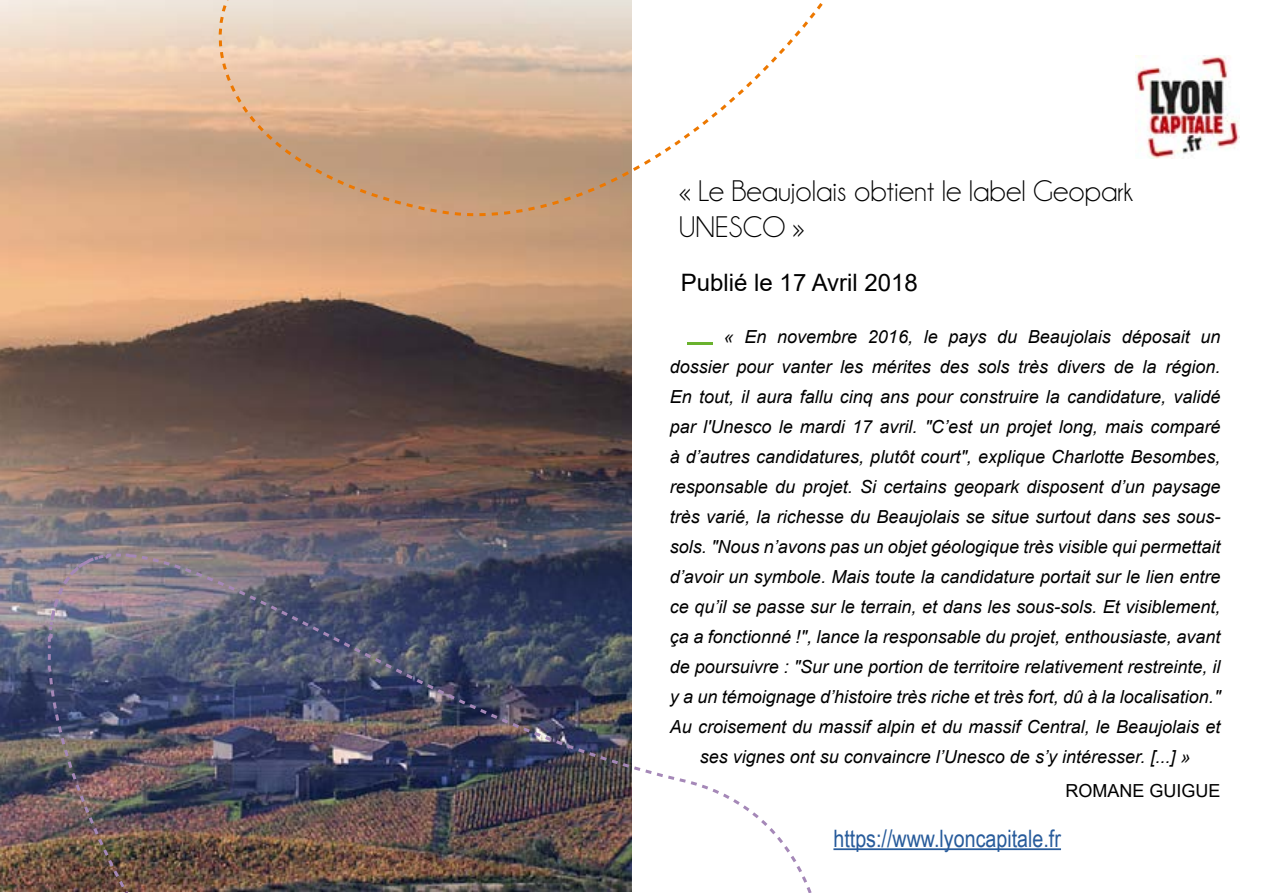
<style>
.page{position:relative;width:1263px;height:893px;background:#fff}
.page>*{position:absolute;margin:0;border:0;box-sizing:border-box;transform-origin:0 0}
.t1{font:30px/36px "Champagne&Limousines";color:#000}
.t2{font:24px "Arial Narrow";color:#275b9b}
.t3{font:24px "Arial";color:#000}
.t4{font:italic 18px "Arial";color:#000}
.t5{font:18px "Arial";color:#000}
</style>
<div class="page">
<img style="left:0;top:0;width:631px;height:891px">
<hr style="left:833px;top:848px;width:228px;height:2px;background:#275b9b">
<svg style="left:216px;top:0;width:11px;height:87px"></svg>
<svg style="left:227px;top:0;width:596px;height:218px"></svg>
<hr style="left:687px;top:342px;width:25px;height:2px;background:#6ab22e">
<img style="left:1135px;top:55px;width:104px;height:104px">
<img style="left:46px;top:552px;width:766px;height:341px">
<svg style="left:45px;top:550px;width:78px;height:95px;background:#8c8492"></svg>
<h1 class="t1" style="left:679px;top:173px;width:455px">« Le Beaujolais obtient le label Geopark<br>UNESCO »</h1>
<h2 class="t3" style="left:681px;top:266px;width:239px">Publié le 17 Avril 2018</h2>
<p class="t4" style="left:724px;top:325px;width:498px">« En novembre 2016, le pays du Beaujolais déposait un</p>
<p class="t4" style="left:670px;top:355px;width:552px">dossier pour vanter les mérites des sols très divers de la région.</p>
<p class="t4" style="left:670px;top:385px;width:552px">En tout, il aura fallu cinq ans pour construire la candidature, validé</p>
<p class="t4" style="left:670px;top:415px;width:552px">par l'Unesco le mardi 17 avril. "C’est un projet long, mais comparé</p>
<p class="t4" style="left:670px;top:445px;width:552px">à d’autres candidatures, plutôt court", explique Charlotte Besombes,</p>
<p class="t4" style="left:670px;top:475px;width:552px">responsable du projet. Si certains geopark disposent d’un paysage</p>
<p class="t4" style="left:670px;top:505px;width:552px">très varié, la richesse du Beaujolais se situe surtout dans ses sous-</p>
<p class="t4" style="left:670px;top:535px;width:552px">sols. "Nous n’avons pas un objet géologique très visible qui permettait</p>
<p class="t4" style="left:670px;top:565px;width:552px">d’avoir un symbole. Mais toute la candidature portait sur le lien entre</p>
<p class="t4" style="left:670px;top:595px;width:552px">ce qu’il se passe sur le terrain, et dans les sous-sols. Et visiblement,</p>
<p class="t4" style="left:670px;top:625px;width:552px">ça a fonctionné !", lance la responsable du projet, enthousiaste, avant</p>
<p class="t4" style="left:670px;top:655px;width:552px">de poursuivre : "Sur une portion de territoire relativement restreinte, il</p>
<p class="t4" style="left:670px;top:685px;width:552px">y a un témoignage d’histoire très riche et très fort, dû à la localisation."</p>
<p class="t4" style="left:670px;top:715px;width:552px">Au croisement du massif alpin et du massif Central, le Beaujolais et</p>
<p class="t4" style="left:700px;top:745px;width:492px">ses vignes ont su convaincre l’Unesco de s’y intéresser. [...] »</p>
<p class="t5" style="left:1065px;top:778px;width:157px">ROMANE GUIGUE</p>
<h2 class="t2" style="left:833px;top:821px;width:229px">https://www.lyoncapitale.fr</h2>
</div>
